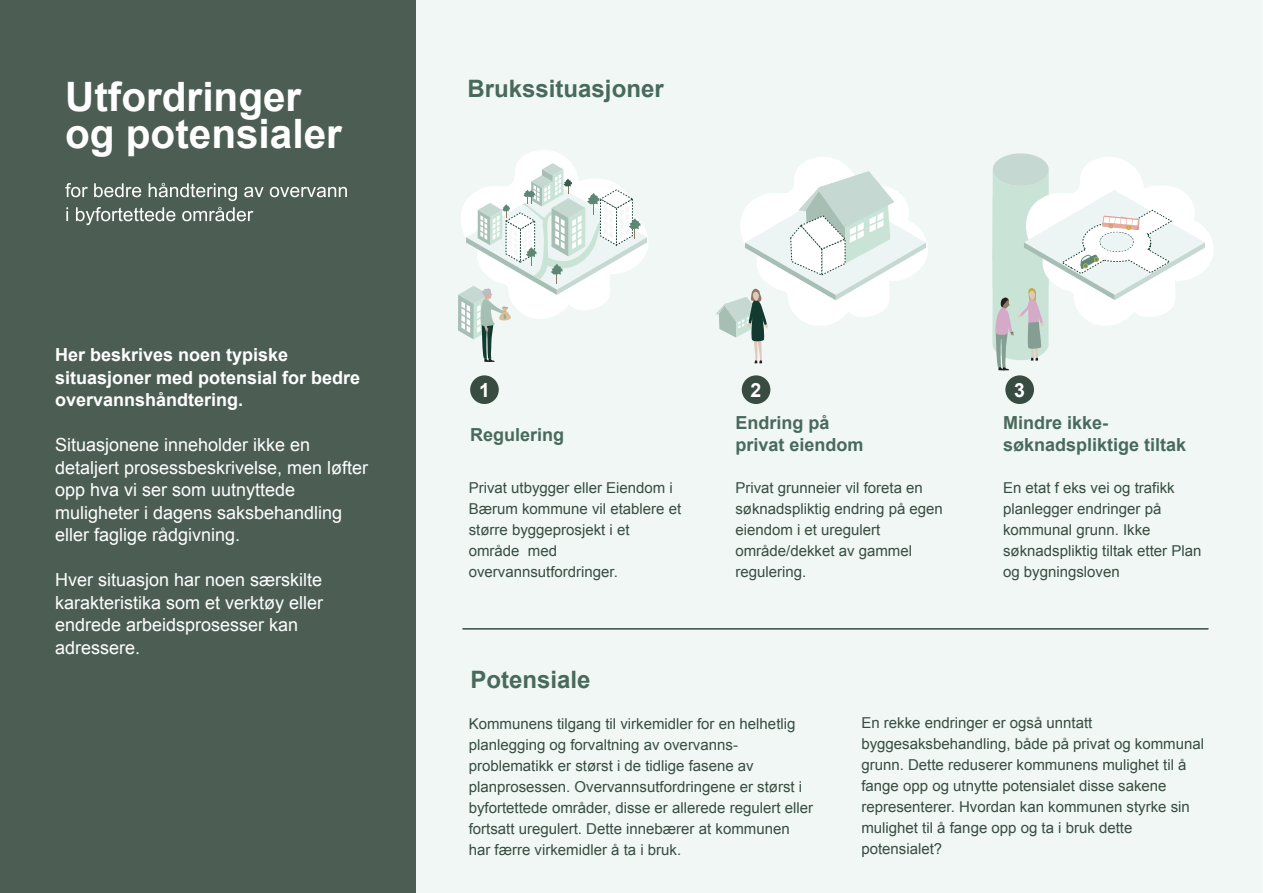
<style>
.page{position:relative;width:1263px;height:893px;background:#fff}
.page>*{position:absolute;margin:0;border:0;box-sizing:border-box;transform-origin:0 0}
.t1{font:700 40.5px/37.5px "Arial";color:#fff}
.t2{font:700 24px "Arial";color:#486a5d}
.t3{font:700 19.5px "Arial";color:#fff}
.t4{font:18px/22.5px "Arial";color:#fff}
.t5{font:700 18px/22.5px "Arial";color:#fff}
.t6{font:700 18px/21.6px "Arial";color:#486a5d}
.t7{font:15px/21px "Arial";color:#384c41}
</style>
<div class="page">
<div style="left:416px;top:0;width:847px;height:893px;background:#f0f7f5"></div>
<div style="left:0;top:0;width:416px;height:893px;background:#4c5e54"></div>
<div style="left:470px;top:375px;width:29px;height:29px;background:#384c41;border-radius:50%"></div>
<div style="left:742px;top:375px;width:28px;height:29px;background:#384c41;border-radius:50%"></div>
<svg style="left:458px;top:149px;width:194px;height:213px"></svg>
<svg style="left:715px;top:156px;width:216px;height:208px"></svg>
<div style="left:1005px;top:375px;width:29px;height:29px;background:#384c41;border-radius:50%"></div>
<svg style="left:990px;top:152px;width:227px;height:218px"></svg>
<hr style="left:463px;top:628px;width:745px;height:2px;background:#384c41">
<svg style="left:65px;top:183px;width:23px;height:14px"></svg>
<svg style="left:94px;top:183px;width:47px;height:14px"></svg>
<svg style="left:149px;top:183px;width:88px;height:18px"></svg>
<svg style="left:244px;top:187px;width:20px;height:10px"></svg>
<svg style="left:270px;top:187px;width:77px;height:10px"></svg>
<svg style="left:66px;top:207px;width:2px;height:14px"></svg>
<svg style="left:76px;top:207px;width:99px;height:18px"></svg>
<svg style="left:182px;top:207px;width:71px;height:14px"></svg>
<h1 class="t1" style="left:65px;top:79px;width:278px">Utfordringer og potensialer</h1>
<p class="t5" style="left:55px;top:344px;width:307px">Her beskrives noen typiske situasjoner med potensial for bedre overvannshåndtering.</p>
<p class="t4" style="left:55px;top:434px;width:315px">Situasjonene inneholder ikke en detaljert prosessbeskrivelse, men løfter opp hva vi ser som uutnyttede muligheter i dagens saksbehandling eller faglige rådgivning.</p>
<p class="t4" style="left:55px;top:569px;width:270px">Hver situasjon har noen særskilte karakteristika som et verktøy eller endrede arbeidsprosesser kan adressere.</p>
<h2 class="t2" style="left:468px;top:73px;width:198px">Brukssituasjoner</h2>
<h3 class="t3" style="left:479px;top:377px;width:12px">1</h3>
<h3 class="t3" style="left:751px;top:377px;width:12px">2</h3>
<h3 class="t3" style="left:1014px;top:377px;width:12px">3</h3>
<p class="t6" style="left:470px;top:424px;width:96px">Regulering</p>
<p class="t6" style="left:735px;top:413px;width:130px">Endring på privat eiendom</p>
<p class="t6" style="left:1003px;top:413px;width:185px">Mindre ikke&shy;søknadspliktige tiltak</p>
<p class="t7" style="left:469px;top:477px;width:214px">Privat utbygger eller Eiendom i<br>Bærum kommune vil etablere et større byggeprosjekt i et område med overvannsutfordringer.</p>
<p class="t7" style="left:735px;top:477px;width:209px">Privat grunneier vil foreta en søknadspliktig endring på egen eiendom i et uregulert område/dekket av gammel regulering.</p>
<p class="t7" style="left:1003px;top:477px;width:200px">En etat f eks vei og trafikk planlegger endringer på kommunal grunn. Ikke søknadspliktig tiltak etter Plan og bygningsloven</p>
<h2 class="t2" style="left:470px;top:664px;width:122px">Potensiale</h2>
<p class="t7" style="left:469px;top:713px;width:346px">Kommunens tilgang til virkemidler for en helhetlig planlegging og forvaltning av overvanns&shy;problematikk er størst i de tidlige fasene av planprosessen. Overvannsutfordringene er størst i byfortettede områder, disse er allerede regulert eller fortsatt uregulert. Dette innebærer at kommunen har færre virkemidler å ta i bruk.</p>
<p class="t7" style="left:861px;top:712px;width:344px">En rekke endringer er også unntatt byggesaksbehandling, både på privat og kommunal grunn. Dette reduserer kommunens mulighet til å fange opp og utnytte potensialet disse sakene representerer. Hvordan kan kommunen styrke sin mulighet til å fange opp og ta i bruk dette potensialet?</p>
</div>
